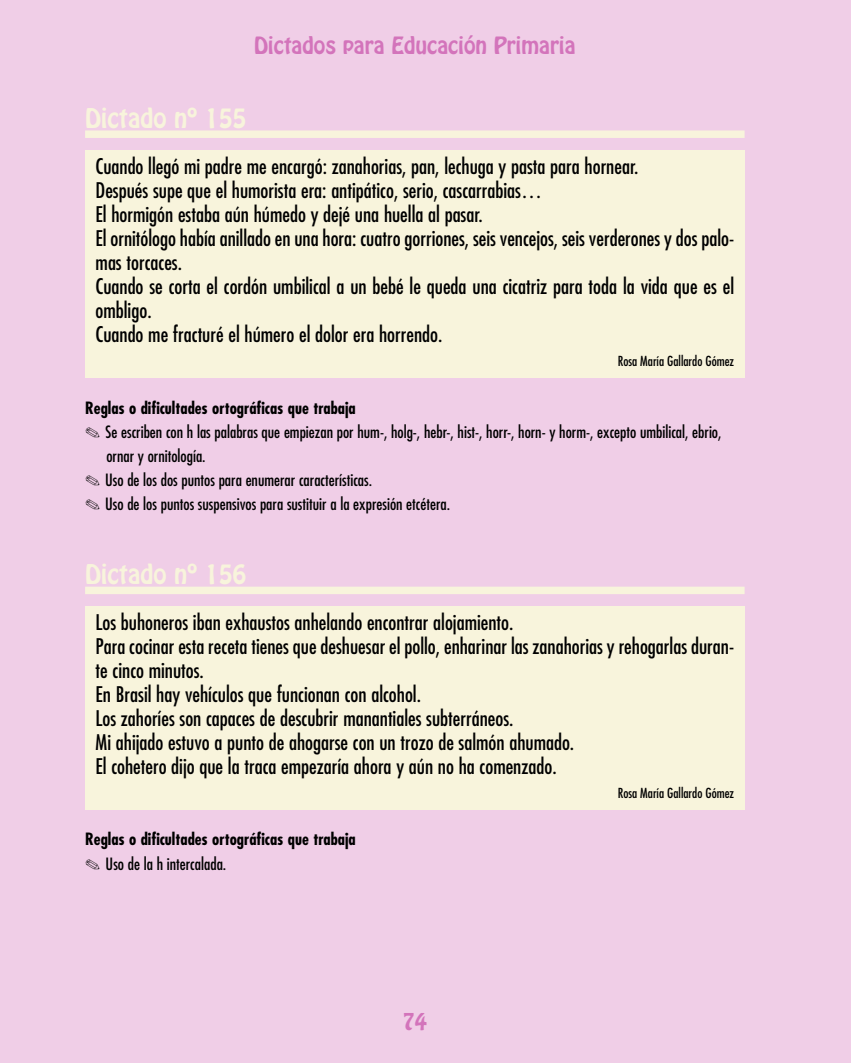
<style>
.page{position:relative;width:851px;height:1063px;background:#fff}
.page>*{position:absolute;margin:0;border:0;box-sizing:border-box;transform-origin:0 0}
.t1{font:24px "Hobo Std";color:#f8f4dc}
.t2{font:condensed 21px/24px "Futura Std";color:#000}
.t3{font:21px "Hobo Std";color:#d374bb}
.t4{font:condensed 16.5px "Futura Std";color:#000}
.t5{font:700 condensed 16.5px/24.6px "Futura Std";color:#000}
.t6{font:condensed 13.5px "Futura Std";color:#000}
.s1{font-weight:400}
</style>
<div class="page">
<div style="left:0;top:0;width:850px;height:1063px;background:#f0cee7"></div>
<div style="left:85px;top:130px;width:659px;height:8px;background:#f8f4dc"></div>
<div style="left:85px;top:150px;width:659px;height:228px;background:#f8f4dc"></div>
<div style="left:85px;top:587px;width:659px;height:7px;background:#f8f4dc"></div>
<div style="left:85px;top:606px;width:659px;height:204px;background:#f8f4dc"></div>
<p class="t3" style="left:254px;top:37px;width:323px">Dictados para Educación Primaria</p>
<p class="t1" style="left:85px;top:108px;width:163px">Dictado nº 155</p>
<p class="t2" style="left:96px;top:155px;width:640px">Cuando llegó mi padre me encargó: zanahorias, pan, lechuga y pasta para hornear.<br>Después supe que el humorista era: antipático, serio, cascarrabias…<br>El hormigón estaba aún húmedo y dejé una huella al pasar.<br>El ornitólogo había anillado en una hora: cuatro gorriones, seis vencejos, seis verderones y dos palo&shy;mas torcaces.<br>Cuando se corta el cordón umbilical a un bebé le queda una cicatriz para toda la vida que es el ombligo.<br>Cuando me fracturé el húmero el dolor era horrendo.</p>
<p class="t6" style="left:617px;top:355px;width:118px">Rosa María Gallardo Gómez</p>
<p class="t5" style="left:85px;top:397px;width:272px">Reglas o dificultades ortográficas que trabaja</p>
<p class="t4" style="left:85px;top:424px;width:637px">✎ Se escriben con h las palabras que empiezan por hum-, holg-, hebr-, hist-, horr-, horn- y horm-, excepto umbilical, ebrio,</p>
<p class="t4" style="left:106px;top:448px;width:101px">ornar y ornitología.</p>
<p class="t4" style="left:85px;top:472px;width:288px">✎ Uso de los dos puntos para enumerar características.</p>
<p class="t4" style="left:85px;top:496px;width:366px">✎ Uso de los puntos suspensivos para sustituir a la expresión etcétera.</p>
<p class="t1" style="left:85px;top:564px;width:163px">Dictado nº 156</p>
<p class="t2" style="left:95px;top:611px;width:640px">Los buhoneros iban exhaustos anhelando encontrar alojamiento.<br>Para cocinar esta receta tienes que deshuesar el pollo, enharinar las zanahorias y rehogarlas duran&shy;te cinco minutos.<br>En Brasil hay vehículos que funcionan con alcohol.<br>Los zahoríes son capaces de descubrir manantiales subterráneos.<br>Mi ahijado estuvo a punto de ahogarse con un trozo de salmón ahumado.<br>El cohetero dijo que la traca empezaría ahora y aún no ha comenzado.</p>
<p class="t6" style="left:617px;top:787px;width:118px">Rosa María Gallardo Gómez</p>
<p class="t5" style="left:85px;top:829px;width:272px">Reglas o dificultades ortográficas que trabaja ✎ <span class="s1">Uso de la h intercalada.</span></p>
<p class="t3" style="left:402px;top:1012px;width:26px">74</p>
</div>
